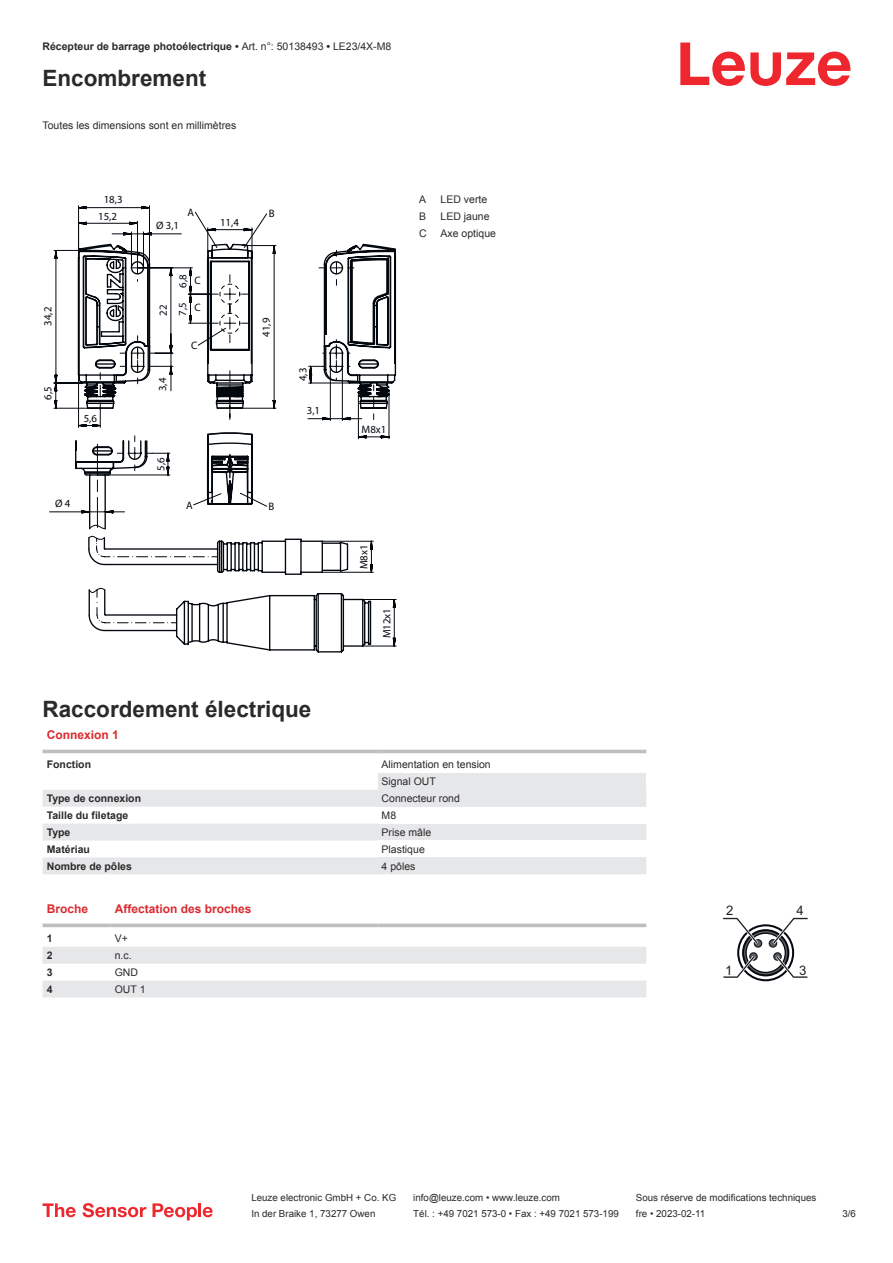
<style>
.page{position:relative;width:893px;height:1263px;background:#fff}
.page>*{position:absolute;margin:0;border:0;box-sizing:border-box;transform-origin:0 0}
.t1{font:700 22.5px "Arial";color:#2b292a}
.t2{font:13.2px "Arial";color:#1e2328}
.t3{font:700 12px "Arial";color:#db2a30}
.t4{font:10.8px/17.2px "Myriad Pro";color:#03080e;text-align:center}
.t5{font:10.5px/17px "Arial";color:#2b292a}
.t6{font:700 10.5px "Arial";color:#2b292a}
.t7{font:9.75px "Arial";color:#2b292a}
.s1{font-weight:400}
</style>
<div class="page">
<svg style="left:680px;top:43px;width:170px;height:43px"></svg>
<svg style="left:43px;top:749px;width:603px;height:5px"></svg>
<svg style="left:43px;top:790px;width:335px;height:84px;fill:#e6e7e9"></svg>
<hr style="left:43px;top:750px;width:335px;height:3px;background:#bdbfc1">
<hr style="left:378px;top:750px;width:268px;height:3px;background:#bdbfc1">
<div style="left:378px;top:773px;width:268px;height:17px;background:#e6e7e9"></div>
<div style="left:378px;top:790px;width:268px;height:17px;background:#e6e7e9"></div>
<div style="left:378px;top:823px;width:268px;height:17px;background:#e6e7e9"></div>
<div style="left:378px;top:857px;width:268px;height:17px;background:#e6e7e9"></div>
<svg style="left:43px;top:927px;width:603px;height:1px"></svg>
<svg style="left:43px;top:947px;width:603px;height:50px"></svg>
<svg style="left:43px;top:923px;width:68px;height:4px"></svg>
<svg style="left:111px;top:923px;width:267px;height:4px"></svg>
<svg style="left:378px;top:923px;width:268px;height:4px"></svg>
<svg style="left:723px;top:917px;width:85px;height:64px"></svg>
<svg style="left:43px;top:1203px;width:33px;height:14px"></svg>
<svg style="left:83px;top:1203px;width:63px;height:14px"></svg>
<svg style="left:153px;top:1203px;width:44px;height:17px"></svg>
<hr style="left:198px;top:1203px;width:3px;height:14px;background:#ed272d">
<svg style="left:203px;top:1207px;width:10px;height:10px"></svg>
<svg style="left:90px;top:245px;width:307px;height:402px"></svg>
<svg style="left:78px;top:205px;width:296px;height:368px"></svg>
<svg style="left:53px;top:227px;width:298px;height:396px"></svg>
<p class="t6" style="left:43px;top:43px;width:350px">Récepteur de barrage photoélectrique • <span class="s1">Art. n°: 50138493</span> • <span class="s1">LE23/4X-M8</span></p>
<h1 class="t1" style="left:43px;top:70px;width:165px">Encombrement</h1>
<p class="t5" style="left:43px;top:117px;width:195px">Toutes les dimensions sont en millimètres</p>
<p class="t4" style="left:98px;top:191px;width:26px">18,3<br>15,2</p>
<p class="t4" style="left:40px;top:326px;width:20px;rotate:-90deg">34,2</p>
<p class="t4" style="left:40px;top:400px;width:15px;rotate:-90deg">6,5</p>
<p class="t4" style="left:84px;top:410px;width:15px">5,6</p>
<p class="t4" style="left:55px;top:495px;width:17px">Ø 4</p>
<p class="t4" style="left:156px;top:217px;width:25px">Ø 3,1</p>
<p class="t4" style="left:187px;top:204px;width:8px">A</p>
<p class="t4" style="left:155px;top:316px;width:13px;rotate:-90deg">22</p>
<p class="t4" style="left:154px;top:391px;width:15px;rotate:-90deg">3,4</p>
<p class="t4" style="left:175px;top:288px;width:15px;rotate:-90deg">6,8</p>
<p class="t4" style="left:195px;top:273px;width:8px">C</p>
<p class="t4" style="left:174px;top:316px;width:15px;rotate:-90deg">7,5</p>
<p class="t4" style="left:195px;top:299px;width:8px">C</p>
<p class="t4" style="left:191px;top:337px;width:8px">C</p>
<p class="t4" style="left:220px;top:214px;width:20px">11,4</p>
<p class="t4" style="left:269px;top:205px;width:7px">B</p>
<p class="t4" style="left:258px;top:337px;width:20px;rotate:-90deg">41,9</p>
<p class="t4" style="left:153px;top:470px;width:15px;rotate:-90deg">5,6</p>
<p class="t4" style="left:186px;top:497px;width:8px">A</p>
<p class="t4" style="left:269px;top:498px;width:7px">B</p>
<p class="t4" style="left:295px;top:381px;width:15px;rotate:-90deg">4,3</p>
<p class="t4" style="left:307px;top:402px;width:15px">3,1</p>
<p class="t4" style="left:362px;top:421px;width:26px">M8x1</p>
<p class="t4" style="left:356px;top:569px;width:26px;rotate:-90deg">M8x1</p>
<p class="t4" style="left:379px;top:638px;width:32px;rotate:-90deg">M12x1</p>
<p class="t5" style="left:419px;top:192px;width:9px">A</p>
<p class="t5" style="left:441px;top:192px;width:48px">LED verte</p>
<p class="t5" style="left:419px;top:209px;width:9px">B</p>
<p class="t5" style="left:441px;top:209px;width:51px">LED jaune</p>
<p class="t5" style="left:419px;top:226px;width:9px">C</p>
<p class="t5" style="left:441px;top:226px;width:57px">Axe optique</p>
<h1 class="t1" style="left:43px;top:700px;width:270px">Raccordement électrique</h1>
<p class="t3" style="left:47px;top:730px;width:74px">Connexion 1</p>
<p class="t6" style="left:47px;top:760px;width:46px">Fonction</p>
<p class="t5" style="left:382px;top:757px;width:111px">Alimentation en tension<br>Signal OUT</p>
<p class="t6" style="left:47px;top:794px;width:96px">Type de connexion</p>
<p class="t5" style="left:382px;top:791px;width:80px">Connecteur rond</p>
<p class="t6" style="left:47px;top:811px;width:83px">Taille du filetage</p>
<p class="t5" style="left:382px;top:808px;width:16px">M8</p>
<p class="t6" style="left:47px;top:828px;width:25px">Type</p>
<p class="t5" style="left:382px;top:824px;width:51px">Prise mâle</p>
<p class="t6" style="left:47px;top:845px;width:45px">Matériau</p>
<p class="t5" style="left:382px;top:841px;width:45px">Plastique</p>
<p class="t6" style="left:47px;top:862px;width:87px">Nombre de pôles</p>
<p class="t5" style="left:382px;top:858px;width:35px">4 pôles</p>
<p class="t3" style="left:47px;top:904px;width:43px">Broche</p>
<p class="t3" style="left:115px;top:904px;width:138px">Affectation des broches</p>
<p class="t6" style="left:47px;top:934px;width:7px">1</p>
<p class="t5" style="left:115px;top:931px;width:15px">V+</p>
<p class="t6" style="left:47px;top:951px;width:7px">2</p>
<p class="t5" style="left:115px;top:948px;width:18px">n.c.</p>
<p class="t6" style="left:47px;top:968px;width:7px">3</p>
<p class="t5" style="left:115px;top:965px;width:25px">GND</p>
<p class="t6" style="left:47px;top:985px;width:7px">4</p>
<p class="t5" style="left:115px;top:981px;width:32px">OUT 1</p>
<h2 class="t2" style="left:726px;top:906px;width:9px">2</h2>
<h2 class="t2" style="left:796px;top:906px;width:9px">4</h2>
<h2 class="t2" style="left:725px;top:965px;width:9px">1</h2>
<h2 class="t2" style="left:799px;top:965px;width:9px">3</h2>
<p class="t7" style="left:251px;top:1194px;width:146px">Leuze electronic GmbH + Co. KG</p>
<p class="t7" style="left:413px;top:1194px;width:148px">info@leuze.com • www.leuze.com</p>
<p class="t7" style="left:636px;top:1194px;width:182px">Sous réserve de modifications techniques</p>
<p class="t7" style="left:251px;top:1210px;width:126px">In der Braike 1, 73277 Owen</p>
<p class="t7" style="left:413px;top:1210px;width:207px">Tél. : +49 7021 573-0 • Fax : +49 7021 573-199</p>
<p class="t7" style="left:636px;top:1210px;width:71px">fre • 2023-02-11</p>
<p class="t7" style="left:842px;top:1210px;width:15px">3 /6</p>
</div>
